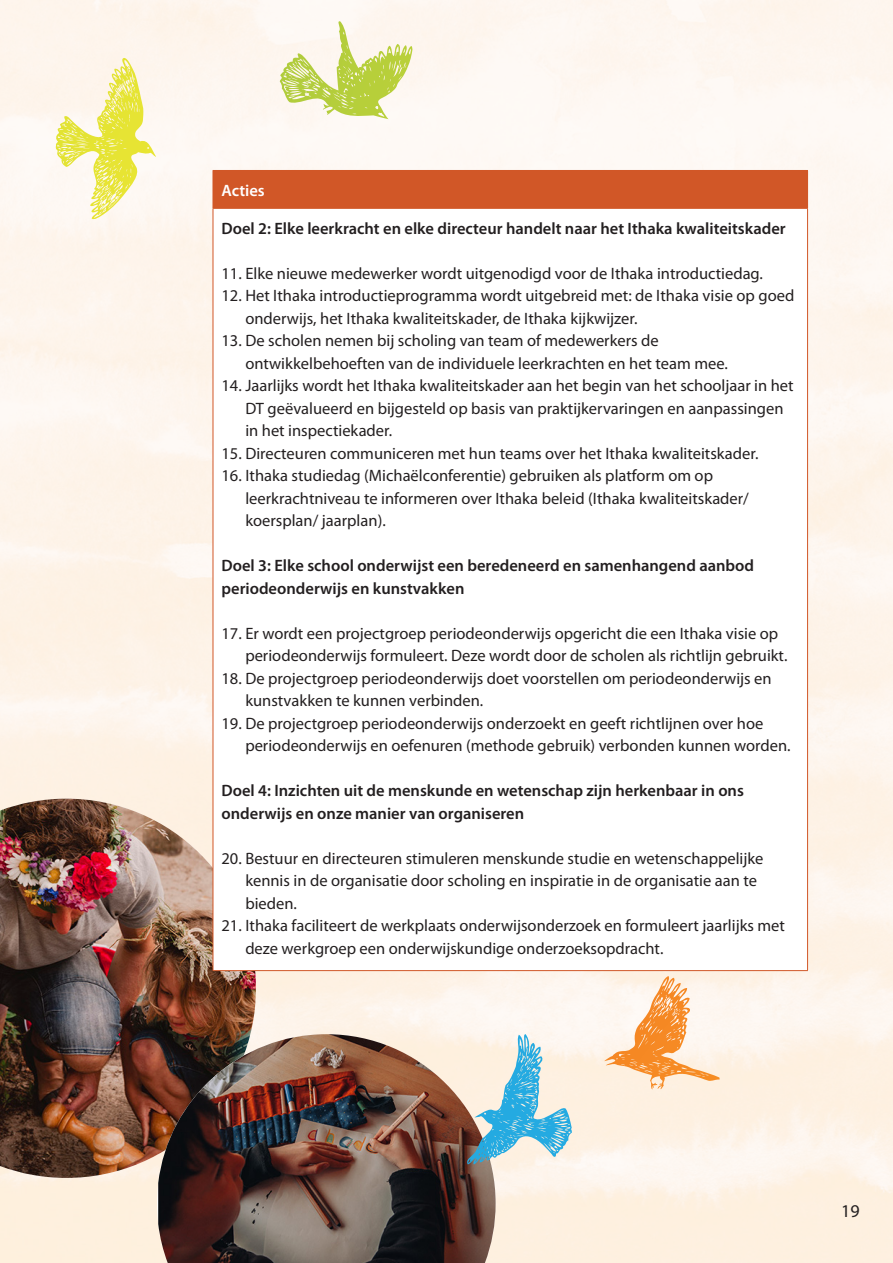
<style>
.page{position:relative;width:893px;height:1263px;background:#fff}
.page>*{position:absolute;margin:0;border:0;box-sizing:border-box;transform-origin:0 0}
.t1{font:18px "Myriad Pro";color:#231f20}
._3__Txt{font:16.5px/22.5px "Myriad Pro";color:#231f20}
._3__Txt-2{font:600 16.5px/22.5px "Myriad Pro";color:#231f20}
._3__Txt-3{font:600 16.5px "Myriad Pro";color:#fff}
</style>
<div class="page">
<img style="left:0;top:799px;width:256px;height:379px">
<img style="left:158px;top:1034px;width:338px;height:229px">
<div style="left:213px;top:170px;width:594px;height:38px;background:#d15727"></div>
<div style="left:213px;top:208px;width:594px;height:762px;background:#fff"></div>
<hr style="left:807px;top:171px;width:1px;height:37px;background:#d15727">
<hr style="left:807px;top:209px;width:1px;height:761px;background:#d15727">
<hr style="left:213px;top:170px;width:595px;height:1px;background:#d15727">
<hr style="left:213px;top:208px;width:595px;height:1px;background:#d15727">
<hr style="left:213px;top:209px;width:1px;height:761px;background:#d15727">
<hr style="left:213px;top:970px;width:595px;height:1px;background:#d15727">
<svg style="left:280px;top:21px;width:133px;height:98px"></svg>
<svg style="left:55px;top:58px;width:101px;height:162px"></svg>
<svg style="left:465px;top:1034px;width:107px;height:130px;background:#b0d1d9"></svg>
<svg style="left:604px;top:976px;width:116px;height:113px"></svg>
<p class="_3__Txt-3" style="left:221px;top:180px;width:45px">Acties</p>
<p class="_3__Txt-2" style="left:221px;top:216px;width:566px">Doel 2: Elke leerkracht en elke directeur handelt naar het Ithaka kwaliteitskader</p>
<p class="_3__Txt" style="left:221px;top:261px;width:543px">11. Elke nieuwe medewerker wordt uitgenodigd voor de Ithaka introductiedag.</p>
<p class="_3__Txt" style="left:245px;top:284px;width:550px;text-indent:-24px">12. Het Ithaka introductieprogramma wordt uitgebreid met: de Ithaka visie op goed onderwijs, het Ithaka kwaliteitskader, de Ithaka kijkwijzer.</p>
<p class="_3__Txt" style="left:245px;top:329px;width:484px;text-indent:-24px">13. De scholen nemen bij scholing van team of medewerkers de ontwikkelbehoeften van de individuele leerkrachten en het team mee.</p>
<p class="_3__Txt" style="left:245px;top:374px;width:550px;text-indent:-24px">14. Jaarlijks wordt het Ithaka kwaliteitskader aan het begin van het schooljaar in het<br>DT geëvalueerd en bijgesteld op basis van praktijkervaringen en aanpassingen in het inspectiekader.</p>
<p class="_3__Txt" style="left:221px;top:441px;width:538px">15. Directeuren communiceren met hun teams over het Ithaka kwaliteitskader.</p>
<p class="_3__Txt" style="left:245px;top:464px;width:505px;text-indent:-24px">16. Ithaka studiedag (Michaëlconferentie) gebruiken als platform om op leerkrachtniveau te informeren over Ithaka beleid (Ithaka kwaliteitskader/ koersplan/ jaarplan).</p>
<p class="_3__Txt-2" style="left:221px;top:554px;width:534px">Doel 3: Elke school onderwijst een beredeneerd en samenhangend aanbod periodeonderwijs en kunstvakken</p>
<p class="_3__Txt" style="left:245px;top:621px;width:544px;text-indent:-24px">17. Er wordt een projectgroep periodeonderwijs opgericht die een Ithaka visie op periodeonderwijs formuleert. Deze wordt door de scholen als richtlijn gebruikt.</p>
<p class="_3__Txt" style="left:245px;top:666px;width:528px;text-indent:-24px">18. De projectgroep periodeonderwijs doet voorstellen om periodeonderwijs en kunstvakken te kunnen verbinden.</p>
<p class="_3__Txt" style="left:245px;top:711px;width:547px;text-indent:-24px">19. De projectgroep periodeonderwijs onderzoekt en geeft richtlijnen over hoe periodeonderwijs en oefenuren (methode gebruik) verbonden kunnen worden.</p>
<p class="_3__Txt-2" style="left:221px;top:779px;width:524px">Doel 4: Inzichten uit de menskunde en wetenschap zijn herkenbaar in ons onderwijs en onze manier van organiseren</p>
<p class="_3__Txt" style="left:245px;top:846px;width:520px;text-indent:-24px">20. Bestuur en directeuren stimuleren menskunde studie en wetenschappelijke kennis in de organisatie door scholing en inspiratie in de organisatie aan te bieden.</p>
<p class="_3__Txt" style="left:245px;top:914px;width:541px;text-indent:-24px">21. Ithaka faciliteert de werkplaats onderwijsonderzoek en formuleert jaarlijks met deze werkgroep een onderwijskundige onderzoeksopdracht.</p>
<p class="t1" style="left:841px;top:1200px;width:20px">19</p>
</div>
